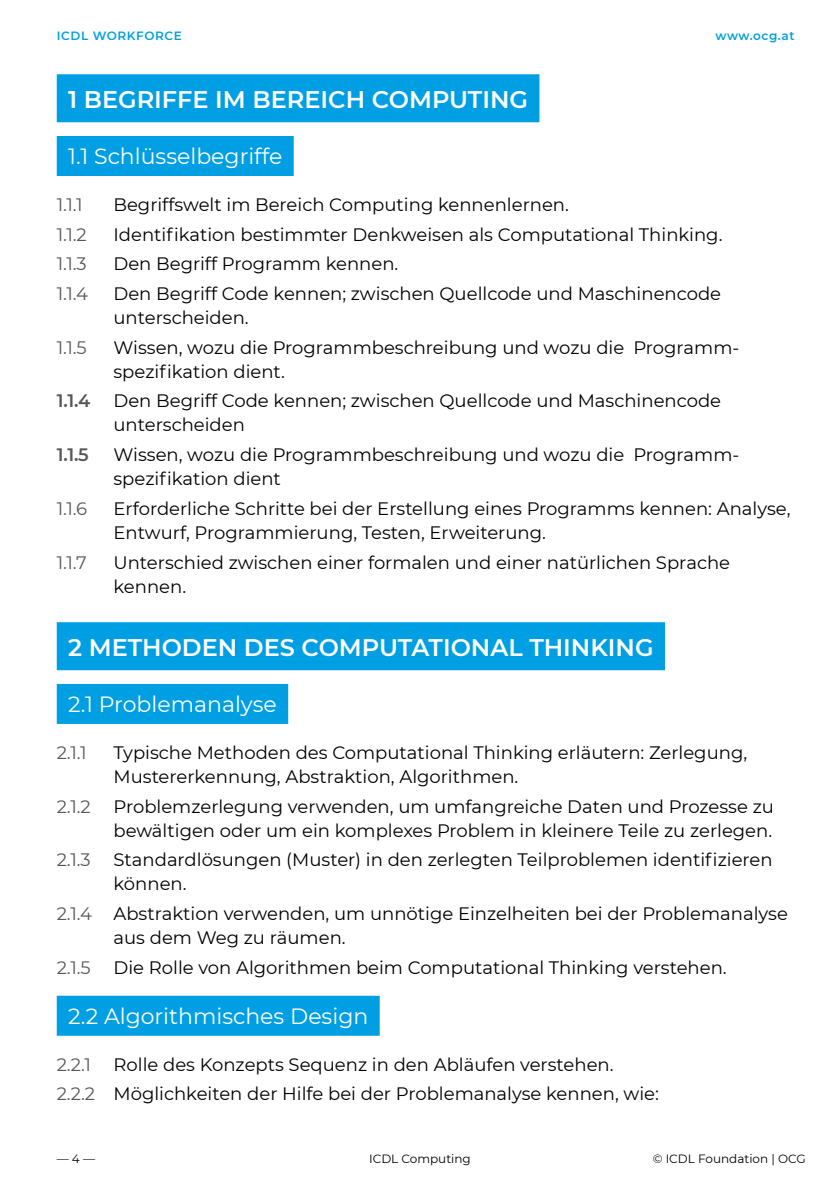
<style>
.page{position:relative;width:840px;height:1191px;background:#fff}
.page>*{position:absolute;margin:0;border:0;box-sizing:border-box;transform-origin:0 0}
.H3_Kapitelüberschrift{font:600 24px "Montserrat";color:#fff}
.H4_Skill_Set{font:22px "Montserrat";color:#fff}
.Fliesstext_schwarz_9_12{font:18px/24px "Montserrat";color:#000}
.Fliesstext_schwarz_9_12-2{font:18px "Montserrat";color:#575756}
.Fliesstext_schwarz_9_12-3{font:600 18px "Montserrat";color:#575756}
.t1{font:12px "Montserrat";color:#000}
.t2{font:600 12px "Montserrat";letter-spacing:.05em;color:#009fe3}
.s1{color:#575756}
</style>
<div class="page">
<div style="left:57px;top:74px;width:482px;height:48px;background:#009fe3"></div>
<div style="left:57px;top:136px;width:236px;height:40px;background:#009fe3"></div>
<div style="left:57px;top:622px;width:607px;height:48px;background:#009fe3"></div>
<div style="left:57px;top:684px;width:231px;height:40px;background:#009fe3"></div>
<div style="left:57px;top:995px;width:322px;height:40px;background:#009fe3"></div>
<p class="t2" style="left:57px;top:27px;width:127px">ICDL WORKFORCE</p>
<p class="t2" style="left:715px;top:27px;width:81px">www.ocg.at</p>
<p class="H3_Kapitelüberschrift" style="left:68px;top:83px;width:461px">1 BEGRIFFE IM BEREICH COMPUTING</p>
<p class="H4_Skill_Set" style="left:68px;top:141px;width:215px">1.1 Schlüsselbegriffe</p>
<p class="Fliesstext_schwarz_9_12-2" style="left:57px;top:192px;width:27px">1.1.1</p>
<p class="Fliesstext_schwarz_9_12" style="left:113px;top:192px;width:456px">Begriffswelt im Bereich Computing kennenlernen.</p>
<p class="Fliesstext_schwarz_9_12-2" style="left:57px;top:222px;width:32px">1.1.2</p>
<p class="Fliesstext_schwarz_9_12" style="left:113px;top:222px;width:610px">Identifikation bestimmter Denkweisen als Computational Thinking.</p>
<p class="Fliesstext_schwarz_9_12-2" style="left:57px;top:252px;width:32px">1.1.3</p>
<p class="Fliesstext_schwarz_9_12" style="left:113px;top:251px;width:286px">Den Begriff Programm kennen.</p>
<p class="Fliesstext_schwarz_9_12-2" style="left:57px;top:281px;width:33px">1.1.4</p>
<p class="Fliesstext_schwarz_9_12" style="left:113px;top:281px;width:609px">Den Begriff Code kennen; zwischen Quellcode und Maschinencode unterscheiden.</p>
<p class="Fliesstext_schwarz_9_12-2" style="left:57px;top:335px;width:31px">1.1.5</p>
<p class="Fliesstext_schwarz_9_12" style="left:113px;top:335px;width:627px">Wissen, wozu die Programmbeschreibung und wozu die Programm&shy;spezifikation dient.</p>
<p class="Fliesstext_schwarz_9_12-3" style="left:57px;top:388px;width:35px">1.1.4</p>
<p class="Fliesstext_schwarz_9_12" style="left:113px;top:388px;width:609px">Den Begriff Code kennen; zwischen Quellcode und Maschinencode unterscheiden</p>
<p class="Fliesstext_schwarz_9_12-3" style="left:57px;top:442px;width:34px">1.1.5</p>
<p class="Fliesstext_schwarz_9_12" style="left:113px;top:442px;width:627px">Wissen, wozu die Programmbeschreibung und wozu die Programm&shy;spezifikation dient</p>
<p class="Fliesstext_schwarz_9_12-2" style="left:57px;top:496px;width:32px">1.1.6</p>
<p class="Fliesstext_schwarz_9_12" style="left:113px;top:496px;width:678px">Erforderliche Schritte bei der Erstellung eines Programms kennen: Analyse,<br>Entwurf, Programmierung, Testen, Erweiterung.</p>
<p class="Fliesstext_schwarz_9_12-2" style="left:57px;top:550px;width:32px">1.1.7</p>
<p class="Fliesstext_schwarz_9_12" style="left:113px;top:549px;width:617px">Unterschied zwischen einer formalen und einer natürlichen Sprache kennen.</p>
<p class="H3_Kapitelüberschrift" style="left:68px;top:630px;width:586px">2 METHODEN DES COMPUTATIONAL THINKING</p>
<p class="H4_Skill_Set" style="left:68px;top:689px;width:210px">2.1 Problemanalyse</p>
<p class="Fliesstext_schwarz_9_12-2" style="left:57px;top:740px;width:31px">2.1.1</p>
<p class="Fliesstext_schwarz_9_12" style="left:113px;top:740px;width:634px">Typische Methoden des Computational Thinking erläutern: Zerlegung,<br>Mustererkennung, Abstraktion, Algorithmen.</p>
<p class="Fliesstext_schwarz_9_12-2" style="left:57px;top:794px;width:36px">2.1.2</p>
<p class="Fliesstext_schwarz_9_12" style="left:113px;top:793px;width:661px">Problemzerlegung verwenden, um umfangreiche Daten und Prozesse zu bewältigen oder um ein komplexes Problem in kleinere Teile zu zerlegen.</p>
<p class="Fliesstext_schwarz_9_12-2" style="left:57px;top:847px;width:35px">2.1.3</p>
<p class="Fliesstext_schwarz_9_12" style="left:113px;top:847px;width:660px">Standardlösungen (Muster) in den zerlegten Teilproblemen identifizieren können.</p>
<p class="Fliesstext_schwarz_9_12" style="left:113px;top:901px;width:675px;text-indent:-57px"><span class="s1">2.1.4</span> Abstraktion verwenden, um unnötige Einzelheiten bei der Problemanalyse aus dem Weg zu räumen.</p>
<p class="Fliesstext_schwarz_9_12-2" style="left:57px;top:955px;width:35px">2.1.5</p>
<p class="Fliesstext_schwarz_9_12" style="left:113px;top:954px;width:614px">Die Rolle von Algorithmen beim Computational Thinking verstehen.</p>
<p class="H4_Skill_Set" style="left:68px;top:1001px;width:301px">2.2 Algorithmisches Design</p>
<p class="Fliesstext_schwarz_9_12-2" style="left:57px;top:1052px;width:36px">2.2.1</p>
<p class="Fliesstext_schwarz_9_12" style="left:113px;top:1051px;width:501px">Rolle des Konzepts Sequenz in den Abläufen verstehen.</p>
<p class="Fliesstext_schwarz_9_12" style="left:57px;top:1081px;width:603px"><span class="s1">2.2.2</span> Möglichkeiten der Hilfe bei der Problemanalyse kennen, wie:</p>
<p class="t1" style="left:57px;top:1150px;width:40px">— 4 —</p>
<p class="t1" style="left:369px;top:1150px;width:103px">ICDL Computing</p>
<p class="t1" style="left:652px;top:1150px;width:154px">© ICDL Foundation | OCG</p>
</div>
